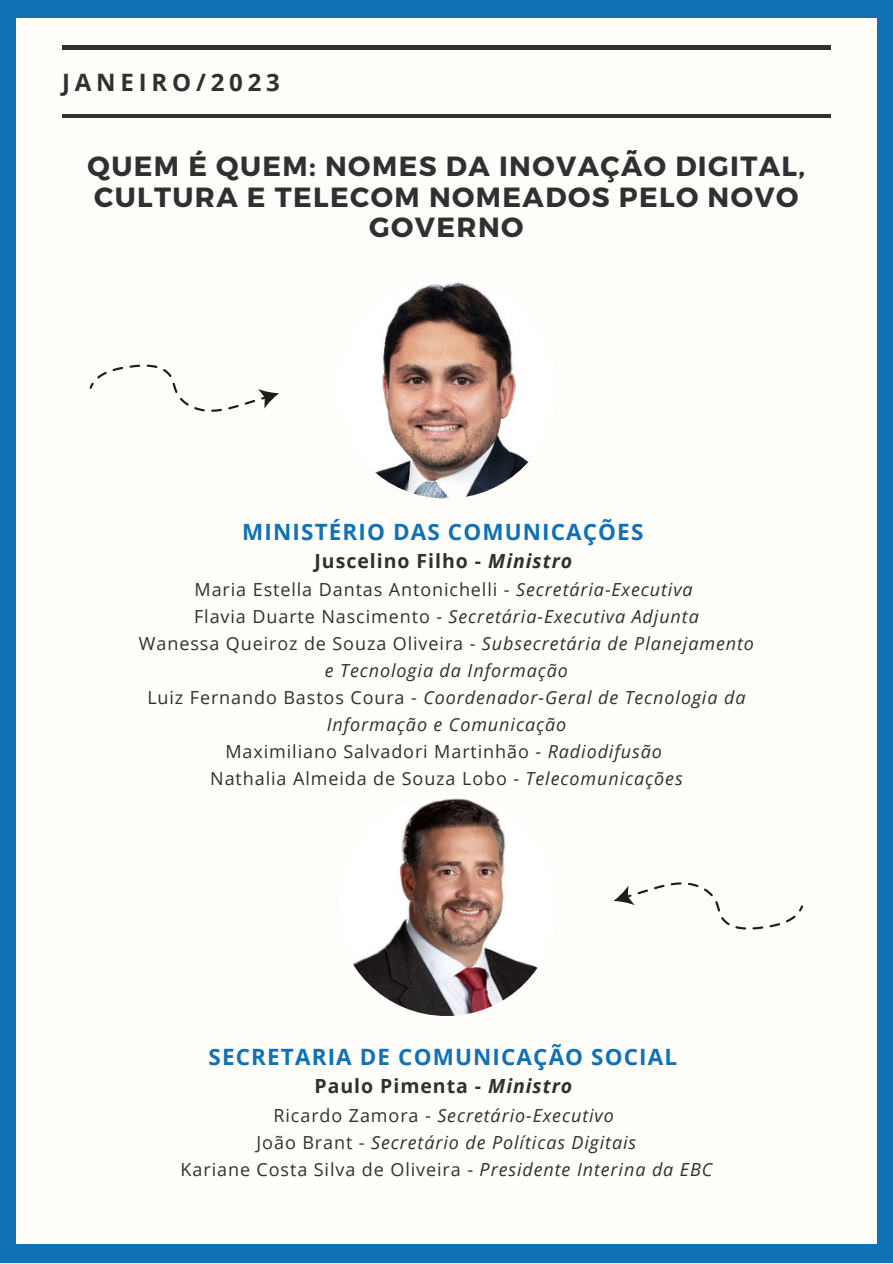
<style>
.page{position:relative;width:893px;height:1264px;background:#fff}
.page>*{position:absolute;margin:0;border:0;box-sizing:border-box;transform-origin:0 0}
.t1{font:700 27.75px/30.3px "Montserrat";letter-spacing:.05em;color:#303030;text-align:center}
.t2{font:700 24px "Open Sans";letter-spacing:.2em;color:#303030}
.t3{font:700 22.5px "Open Sans";letter-spacing:.05em;color:#1071b4}
.t4{font:700 19.5px "Open Sans";letter-spacing:.05em;color:#303030}
.t5{font:italic 18px/27px "Open Sans";letter-spacing:.05em;color:#303030;text-align:center}
.s1{font-style:italic}
.s2{font-style:normal}
</style>
<div class="page">
<div style="left:0;top:0;width:892px;height:1262px;background:#1071b4"></div>
<div style="left:17px;top:18px;width:859px;height:1226px;background:#fffdfa"></div>
<hr style="left:62px;top:114px;width:768px;height:4px;background:#303030">
<hr style="left:62px;top:46px;width:768px;height:3px;background:#303030">
<img style="left:336px;top:278px;width:220px;height:220px;border-radius:50%">
<img style="left:336px;top:795px;width:220px;height:220px;border-radius:50%">
<svg style="left:89px;top:364px;width:190px;height:48px"></svg>
<svg style="left:613px;top:882px;width:190px;height:47px"></svg>
<h2 class="t2" style="left:62px;top:65px;width:219px">JANEIRO/2023</h2>
<h1 class="t1" style="left:88px;top:150px;width:718px">QUEM É QUEM: NOMES DA INOVAÇÃO DIGITAL,<br>CULTURA E TELECOM NOMEADOS PELO NOVO<br>GOVERNO</h1>
<p class="t3" style="left:242px;top:516px;width:402px">MINISTÉRIO DAS COMUNICAÇÕES</p>
<p class="t4" style="left:314px;top:547px;width:259px">Juscelino Filho - <span class="s1">Ministro</span></p>
<p class="t5" style="left:139px;top:576px;width:616px"><span class="s2">Maria Estella Dantas Antonichelli -</span> Secretária-Executiva<br><span class="s2">Flavia Duarte Nascimento -</span> Secretária-Executiva Adjunta<br><span class="s2">Wanessa Queiroz de Souza Oliveira -</span> Subsecretária de Planejamento e Tecnologia da Informação<br><span class="s2">Luiz Fernando Bastos Coura -</span> Coordenador-Geral de Tecnologia da Informação e Comunicação<br><span class="s2">Maximiliano Salvadori Martinhão -</span> Radiodifusão<br><span class="s2">Nathalia Almeida de Souza Lobo -</span> Telecomunicações</p>
<p class="t3" style="left:208px;top:1041px;width:470px">SECRETARIA DE COMUNICAÇÃO SOCIAL</p>
<p class="t4" style="left:314px;top:1072px;width:259px">Paulo Pimenta - <span class="s1">Ministro</span></p>
<p class="t5" style="left:181px;top:1101px;width:533px"><span class="s2">Ricardo Zamora -</span> Secretário-Executivo<br><span class="s2">João Brant -</span> Secretário de Políticas Digitais<br><span class="s2">Kariane Costa Silva de Oliveira -</span> Presidente Interina da EBC</p>
</div>
